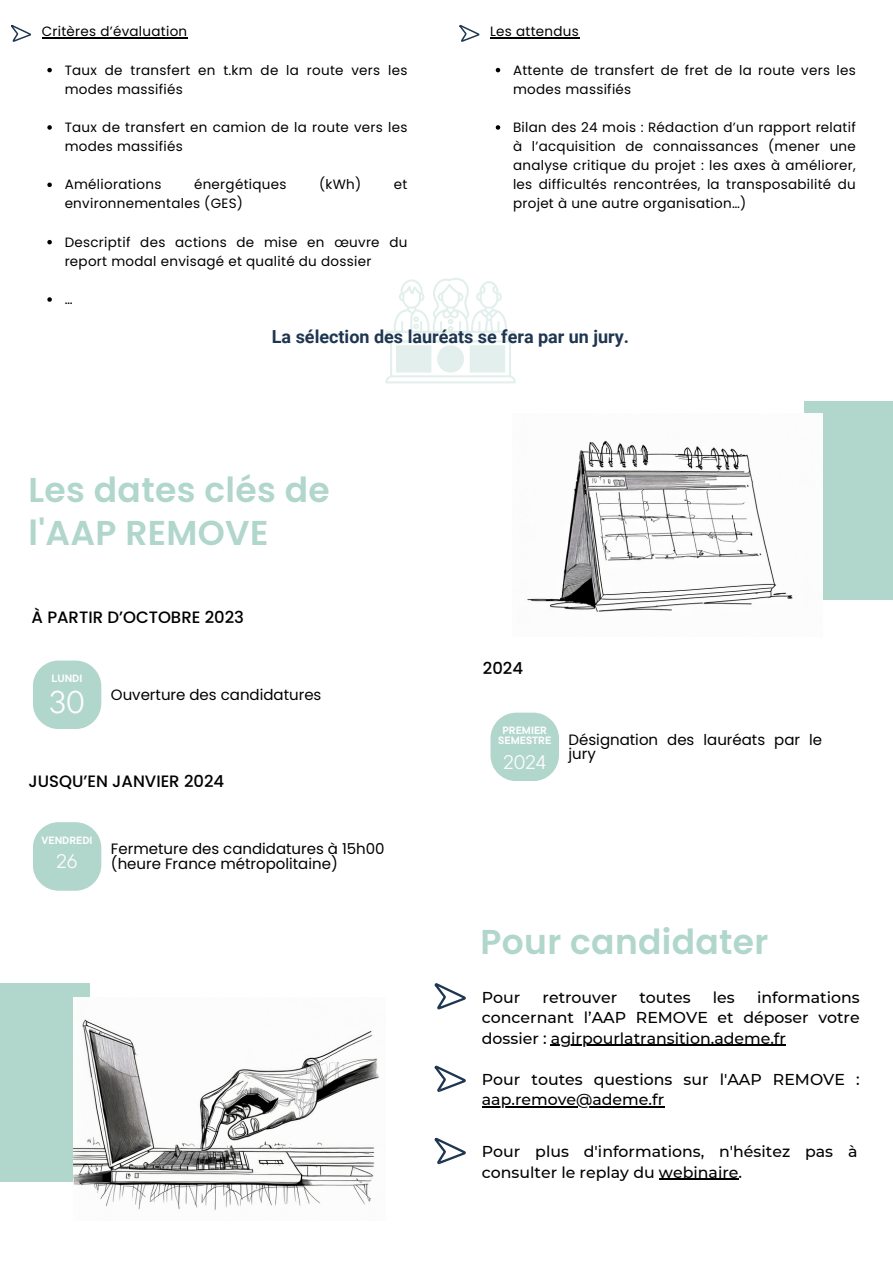
<style>
.page{position:relative;width:893px;height:1264px;background:#fff}
.page>*{position:absolute;margin:0;border:0;box-sizing:border-box;transform-origin:0 0}
.t1{font:600 34.5px "Poppins";letter-spacing:.01em;color:#b1d6cc}
.t2{font:31.2px "TT Commons Pro";color:#fdfdfd}
.t3{font:19.5px "TT Commons Pro";color:#fdfdfd}
.t4{font:700 18px "Roboto";color:#1f3651}
.t5{font:500 16.5px "Poppins";color:#000}
.t6{font:500 15.75px/20.2px "Montserrat";color:#000}
.t7{font:15px/14.5px "Poppins";color:#000}
.t8{font:13.5px/19px "Poppins";letter-spacing:.02em;color:#000}
.t9{font:700 10.5px/10.4px "TT Commons Pro";color:#fdfdfd;text-align:center}
</style>
<div class="page">
<svg style="left:11px;top:25px;width:20px;height:17px"></svg>
<svg style="left:47px;top:68px;width:5px;height:4px"></svg>
<svg style="left:47px;top:125px;width:5px;height:5px"></svg>
<svg style="left:47px;top:182px;width:5px;height:5px"></svg>
<svg style="left:47px;top:240px;width:5px;height:4px"></svg>
<svg style="left:47px;top:297px;width:5px;height:5px"></svg>
<hr style="left:42px;top:37px;width:145px;height:2px;background:#000">
<svg style="left:385px;top:278px;width:130px;height:105px"></svg>
<svg style="left:459px;top:25px;width:20px;height:17px"></svg>
<svg style="left:495px;top:68px;width:5px;height:4px"></svg>
<svg style="left:495px;top:125px;width:5px;height:5px"></svg>
<hr style="left:490px;top:37px;width:89px;height:2px;background:#000">
<div style="left:804px;top:401px;width:88px;height:198px;background:#b1d6cc"></div>
<img style="left:527px;top:413px;width:295px;height:199px">
<div style="left:33px;top:660px;width:68px;height:69px;background:#b1d6cc;border-radius:26px"></div>
<div style="left:33px;top:822px;width:68px;height:68px;background:#b1d6cc;border-radius:26px"></div>
<div style="left:490px;top:712px;width:69px;height:69px;background:#b1d6cc;border-radius:26px"></div>
<div style="left:0;top:982px;width:89px;height:199px;background:#b1d6cc"></div>
<img style="left:74px;top:997px;width:305px;height:213px">
<svg style="left:434px;top:983px;width:32px;height:26px"></svg>
<svg style="left:434px;top:1065px;width:32px;height:27px"></svg>
<svg style="left:434px;top:1137px;width:32px;height:27px"></svg>
<hr style="left:551px;top:1044px;width:235px;height:1px;background:#000">
<hr style="left:482px;top:1106px;width:182px;height:1px;background:#000">
<hr style="left:659px;top:1178px;width:79px;height:1px;background:#000">
<p class="t8" style="left:42px;top:22px;width:147px">Critères d’évaluation</p>
<p class="t8" style="left:65px;top:60px;width:344px">Taux de transfert en t.km de la route vers les modes massifiés</p>
<p class="t8" style="left:65px;top:118px;width:344px">Taux de transfert en camion de la route vers les modes massifiés</p>
<p class="t8" style="left:65px;top:175px;width:98px">Améliorations</p>
<p class="t8" style="left:194px;top:175px;width:94px">énergétiques</p>
<p class="t8" style="left:319px;top:175px;width:44px">(kWh)</p>
<p class="t8" style="left:394px;top:175px;width:15px">et</p>
<p class="t8" style="left:65px;top:194px;width:180px">environnementales (GES)</p>
<p class="t8" style="left:65px;top:232px;width:344px">Descriptif des actions de mise en œuvre du report modal envisagé et qualité du dossier</p>
<p class="t8" style="left:65px;top:290px;width:9px">…</p>
<p class="t8" style="left:490px;top:22px;width:90px">Les attendus</p>
<p class="t8" style="left:513px;top:60px;width:344px">Attente de transfert de fret de la route vers les modes massifiés</p>
<p class="t8" style="left:513px;top:118px;width:344px;text-align:justify">Bilan des 24 mois : Rédaction d’un rapport relatif à l’acquisition de connaissances (mener une analyse critique du projet : les axes à améliorer, les difficultés rencontrées, la transposabilité du projet à une autre organisation…)</p>
<p class="t4" style="left:272px;top:326px;width:358px">La sélection des lauréats se fera par un jury.</p>
<p class="t1" style="left:28px;top:466px;width:303px">Les dates clés de</p>
<p class="t1" style="left:28px;top:508px;width:241px">l'AAP REMOVE</p>
<p class="t5" style="left:32px;top:605px;width:214px">À PARTIR D’OCTOBRE 2023</p>
<p class="t9" style="left:52px;top:673px;width:32px">LUNDI</p>
<p class="t2" style="left:49px;top:681px;width:37px">30</p>
<p class="t7" style="left:111px;top:687px;width:212px">Ouverture des candidatures</p>
<p class="t5" style="left:28px;top:769px;width:197px">JUSQU’EN JANVIER 2024</p>
<p class="t9" style="left:41px;top:834px;width:53px">VENDREDI</p>
<p class="t7" style="left:111px;top:841px;width:275px">Fermeture des candidatures à 15h00</p>
<p class="t3" style="left:57px;top:848px;width:22px">26</p>
<p class="t7" style="left:111px;top:856px;width:228px">(heure France métropolitaine)</p>
<p class="t5" style="left:483px;top:657px;width:42px">2024</p>
<p class="t9" style="left:498px;top:724px;width:55px">PREMIER<br>SEMESTRE</p>
<p class="t3" style="left:503px;top:749px;width:44px">2024</p>
<p class="t7" style="left:568px;top:732px;width:255px">Désignation des lauréats par le jury</p>
<p class="t1" style="left:480px;top:917px;width:289px">Pour candidater</p>
<p class="t6" style="left:482px;top:987px;width:40px">Pour</p>
<p class="t6" style="left:542px;top:987px;width:76px">retrouver</p>
<p class="t6" style="left:639px;top:987px;width:53px">toutes</p>
<p class="t6" style="left:712px;top:987px;width:23px">les</p>
<p class="t6" style="left:482px;top:987px;width:379px;text-align:justify;text-indent:275px">informations concernant l’AAP REMOVE et déposer votre dossier : agirpourlatransition.ademe.fr</p>
<p class="t6" style="left:482px;top:1069px;width:379px">Pour toutes questions sur l'AAP REMOVE : aap.remove@ademe.fr</p>
<p class="t6" style="left:482px;top:1141px;width:377px">Pour plus d'informations, n'hésitez pas à consulter le replay du webinaire.</p>
</div>
